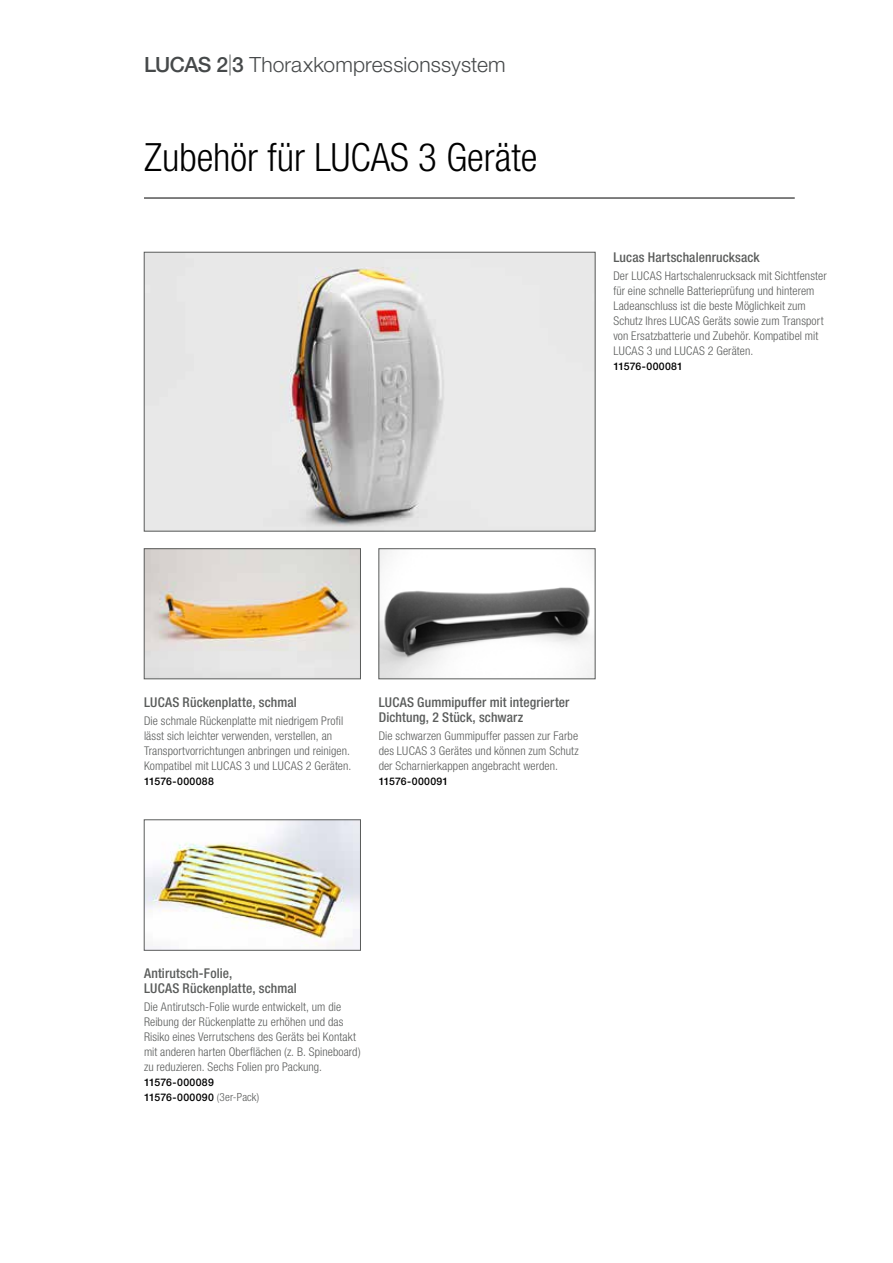
<style>
.page{position:relative;width:893px;height:1263px;background:#fff}
.page>*{position:absolute;margin:0;border:0;box-sizing:border-box;transform-origin:0 0}
.t1{font:300 condensed 39px "Helvetica Neue LT Std";color:#000}
.t2{font:300 21px "Helvetica Neue LTW1 G";letter-spacing:.01em;color:#46494a}
.t3{font:500 condensed 13.5px/15px "Helvetica Neue LT Std";letter-spacing:.01em;color:#5a5c5b}
.t4{font:300 condensed 12px/15px "Helvetica Neue LT Std";letter-spacing:.01em;color:#5a5c5b}
.t5{font:500 10.5px/15px "Helvetica Neue LT Std";letter-spacing:.025em;color:#000}
.t6{font:500 10.5px "Helvetica Neue LT Std";letter-spacing:.005em;color:#000}
.s1{font-weight:500}
.s2{font-weight:100}
.s3{font-weight:300;font-stretch:condensed;color:#5a5c5b}
.s4{font-weight:300;font-stretch:condensed;font-size:11.25px;color:#5a5c5b}
</style>
<div class="page">
<hr style="left:144px;top:198px;width:651px;height:1px;background:#000">
<img style="left:146px;top:254px;width:447px;height:275px">
<div style="left:144px;top:252px;width:451px;height:279px;border:1px solid #5a5c5b"></div>
<img style="left:146px;top:550px;width:213px;height:127px">
<div style="left:144px;top:548px;width:217px;height:131px;border:1px solid #5a5c5b"></div>
<img style="left:381px;top:550px;width:212px;height:127px">
<div style="left:379px;top:548px;width:216px;height:131px;border:1px solid #5a5c5b"></div>
<img style="left:146px;top:821px;width:213px;height:127px">
<div style="left:144px;top:819px;width:217px;height:131px;border:1px solid #5a5c5b"></div>
<h2 class="t2" style="left:144px;top:52px;width:363px"><span class="s1">LUCAS 2</span><span class="s2">|</span><span class="s1">3</span> Thoraxkompressionssystem</h2>
<h1 class="t1" style="left:144px;top:135px;width:395px">Zubehör für LUCAS 3 Geräte</h1>
<p class="t3" style="left:613px;top:249px;width:148px">Lucas Hartschalenrucksack</p>
<p class="t4" style="left:613px;top:268px;width:215px">Der LUCAS Hartschalenrucksack mit Sichtfenster für eine schnelle Batterieprüfung und hinterem Ladeanschluss ist die beste Möglichkeit zum Schutz Ihres LUCAS Geräts sowie zum Transport von Ersatzbatterie und Zubehör. Kompatibel mit LUCAS 3 und LUCAS 2 Geräten.</p>
<p class="t6" style="left:613px;top:360px;width:71px">11576-000081</p>
<p class="t3" style="left:144px;top:694px;width:154px">LUCAS Rückenplatte, schmal</p>
<p class="t4" style="left:144px;top:713px;width:209px">Die schmale Rückenplatte mit niedrigem Profil lässt sich leichter verwenden, verstellen, an Transportvorrichtungen anbringen und reinigen.<br>Kompatibel mit LUCAS 3 und LUCAS 2 Geräten.</p>
<p class="t5" style="left:144px;top:773px;width:71px">11576-000088</p>
<p class="t3" style="left:379px;top:694px;width:192px">LUCAS Gummipuffer mit integrierter<br>Dichtung, 2 Stück, schwarz</p>
<p class="t4" style="left:379px;top:728px;width:202px;text-align:justify">Die schwarzen Gummipuffer passen zur Farbe des LUCAS 3 Gerätes und können zum Schutz der Scharnierkappen angebracht werden.</p>
<p class="t5" style="left:379px;top:773px;width:71px">11576-000091</p>
<p class="t3" style="left:144px;top:966px;width:154px">Antirutsch-Folie,<br>LUCAS Rückenplatte, schmal</p>
<p class="t4" style="left:144px;top:999px;width:218px">Die Antirutsch-Folie wurde entwickelt, um die Reibung der Rückenplatte zu erhöhen und das Risiko eines Verrutschens des Geräts bei Kontakt mit anderen harten Oberflächen (z. B. Spineboard) zu reduzieren. Sechs Folien pro Packung.</p>
<p class="t5" style="left:144px;top:1075px;width:117px">11576-000089<br>11576-000090 <span class="s3">(</span><span class="s4">3er-Pack)</span></p>
</div>
